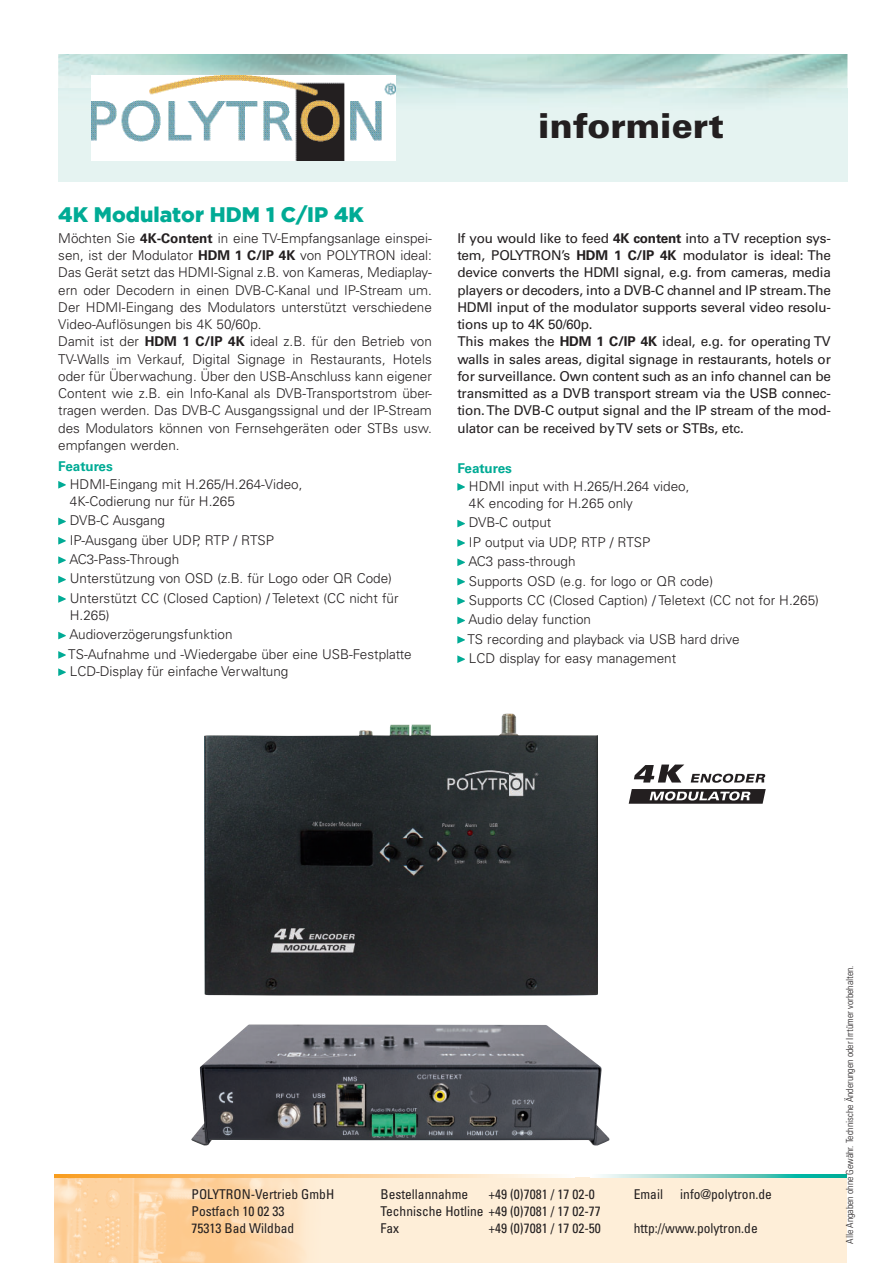
<style>
.page{position:relative;width:893px;height:1263px;background:#fff}
.page>*{position:absolute;margin:0;border:0;box-sizing:border-box;transform-origin:0 0}
.t1{font:900 34.5px "Univers LT Std";color:#231f20}
.t2{font:900 21px "Gotham";color:#00ab95}
.t3{font:300 13.5px/17.2px "Univers LT Std";color:#231f20}
.t4{font:13.5px/17.2px "Univers LT Std";letter-spacing:-.015em;color:#231f20}
.t5{font:condensed 13.5px/17.2px "Univers LT Std";color:#231f20}
.t6{font:700 13.5px "Univers LT Std";color:#00ab95}
.t7{font:300 condensed 9.75px "Univers LT Std";color:#231f20}
.s1{font-weight:700}
</style>
<div class="page">
<div style="left:54px;top:1177px;width:792px;height:86px;background:#feeed8"></div>
<img style="left:54px;top:1177px;width:275px;height:86px">
<svg style="left:54px;top:1174px;width:500px;height:3px"></svg>
<svg style="left:600px;top:1174px;width:246px;height:3px"></svg>
<div style="left:58px;top:89px;width:789px;height:93px;background:#e5f3f1"></div>
<img style="left:58px;top:54px;width:789px;height:35px">
<img style="left:91px;top:89px;width:756px;height:72px">
<img style="left:92px;top:76px;width:304px;height:85px">
<img style="left:191px;top:1024px;width:418px;height:121px">
<img style="left:204px;top:714px;width:394px;height:282px">
<svg style="left:691px;top:774px;width:74px;height:9px"></svg>
<svg style="left:629px;top:789px;width:137px;height:15px;background:#5c5959"></svg>
<svg style="left:634px;top:764px;width:50px;height:18px"></svg>
<svg style="left:58px;top:481px;width:8px;height:8px"></svg>
<svg style="left:58px;top:518px;width:8px;height:7px"></svg>
<svg style="left:58px;top:537px;width:8px;height:8px"></svg>
<svg style="left:58px;top:556px;width:8px;height:8px"></svg>
<svg style="left:58px;top:576px;width:8px;height:7px"></svg>
<svg style="left:58px;top:595px;width:8px;height:8px"></svg>
<svg style="left:58px;top:632px;width:8px;height:7px"></svg>
<svg style="left:58px;top:651px;width:8px;height:8px"></svg>
<svg style="left:58px;top:668px;width:8px;height:8px"></svg>
<svg style="left:457px;top:483px;width:8px;height:8px"></svg>
<svg style="left:457px;top:520px;width:8px;height:7px"></svg>
<svg style="left:457px;top:539px;width:8px;height:8px"></svg>
<svg style="left:457px;top:558px;width:8px;height:8px"></svg>
<svg style="left:457px;top:578px;width:8px;height:7px"></svg>
<svg style="left:457px;top:597px;width:8px;height:8px"></svg>
<svg style="left:457px;top:617px;width:8px;height:7px"></svg>
<svg style="left:457px;top:636px;width:8px;height:8px"></svg>
<svg style="left:457px;top:655px;width:8px;height:8px"></svg>
<h1 class="t1" style="left:538px;top:109px;width:187px">informiert</h1>
<h2 class="t2" style="left:58px;top:206px;width:307px">4K Modulator HDM 1 C/IP 4K</h2>
<p class="t3" style="left:58px;top:230px;width:375px">Möchten Sie <span class="s1">4K-Content</span> in eine TV-Empfangsanlage einspei&shy;sen, ist der Modulator <span class="s1">HDM 1 C/IP 4K</span> von POLYTRON ideal:<br>Das Gerät setzt das HDMI-Signal z.B. von Kameras, Mediaplay&shy;ern oder Decodern in einen DVB-C-Kanal und IP-Stream um.<br>Der HDMI-Eingang des Modulators unterstützt verschiedene Video-Auflösungen bis 4K 50/60p.<br>Damit ist der <span class="s1">HDM 1 C/IP 4K</span> ideal z.B. für den Betrieb von TV-Walls im Verkauf, Digital Signage in Restaurants, Hotels oder für Überwachung. Über den USB-Anschluss kann eigener Content wie z.B. ein Info-Kanal als DVB-Transportstrom über&shy;tragen werden. Das DVB-C Ausgangssignal und der IP-Stream des Modulators können von Fernsehgeräten oder STBs usw. empfangen werden.</p>
<p class="t6" style="left:58px;top:460px;width:56px">Features</p>
<p class="t3" style="left:70px;top:476px;width:234px">HDMI-Eingang mit H.265/H.264-Video,<br>4K-Codierung nur für H.265</p>
<p class="t3" style="left:70px;top:512px;width:330px;line-height:19.4px">DVB-C Ausgang<br>IP-Ausgang über UDP, RTP / RTSP<br>AC3-Pass-Through<br>Unterstützung von OSD (z.B. für Logo oder QR Code)<br>Unterstützt CC (Closed Caption) / Teletext (CC nicht für</p>
<p class="t3" style="left:68px;top:606px;width:345px;line-height:19.4px">H.265)<br>Audioverzögerungsfunktion<br>TS-Aufnahme und -Wiedergabe über eine USB-Festplatte</p>
<p class="t3" style="left:70px;top:663px;width:220px">LCD-Display für einfache Verwaltung</p>
<p class="t4" style="left:457px;top:230px;width:375px">If you would like to feed <span class="s1">4K content</span> into a TV reception sys&shy;tem, POLYTRON’s <span class="s1">HDM 1 C/IP 4K</span> modulator is ideal: The device converts the HDMI signal, e.g. from cameras, media players or decoders, into a DVB-C channel and IP stream. The HDMI input of the modulator supports several video resolu&shy;tions up to 4K 50/60p.<br>This makes the <span class="s1">HDM 1 C/IP 4K</span> ideal, e.g. for operating TV walls in sales areas, digital signage in restaurants, hotels or for surveillance. Own content such as an info channel can be transmitted as a DVB transport stream via the USB connec&shy;tion. The DVB-C output signal and the IP stream of the mod&shy;ulator can be received by TV sets or STBs, etc.</p>
<p class="t6" style="left:457px;top:462px;width:56px">Features</p>
<p class="t3" style="left:469px;top:478px;width:222px">HDMI input with H.265/H.264 video,<br>4K encoding for H.265 only</p>
<p class="t3" style="left:467px;top:514px;width:353px;line-height:19.4px">DVB-C output<br>IP output via UDP, RTP / RTSP<br>AC3 pass-through<br>Supports OSD (e.g. for logo or QR code)<br>Supports CC (Closed Caption) / Teletext (CC not for H.265)<br>Audio delay function<br>TS recording and playback via USB hard drive<br>LCD display for easy management</p>
<p class="t5" style="left:380px;top:1186px;width:222px;text-indent:108px">+49 (0)7081 / 17 02-0<br>Technische Hotline +49 (0)7081 / 17 02-77<br>Fax</p>
<p class="t5" style="left:192px;top:1186px;width:144px">POLYTRON-Vertrieb GmbH<br>Postfach 10 02 33<br>75313 Bad Wildbad</p>
<p class="t5" style="left:380px;top:1186px;width:89px">Bestellannahme</p>
<p class="t5" style="left:488px;top:1220px;width:114px">+49 (0)7081 / 17 02-50</p>
<p class="t5" style="left:634px;top:1186px;width:31px">Email</p>
<p class="t5" style="left:680px;top:1186px;width:93px">info@polytron.de</p>
<p class="t5" style="left:634px;top:1220px;width:125px">http://www.polytron.de</p>
<p class="t7" style="left:845px;top:1244px;width:280px;rotate:-90deg">Alle Angaben ohne Gewähr. Technische Änderungen oder Irrtümer vorbehalten.</p>
</div>
